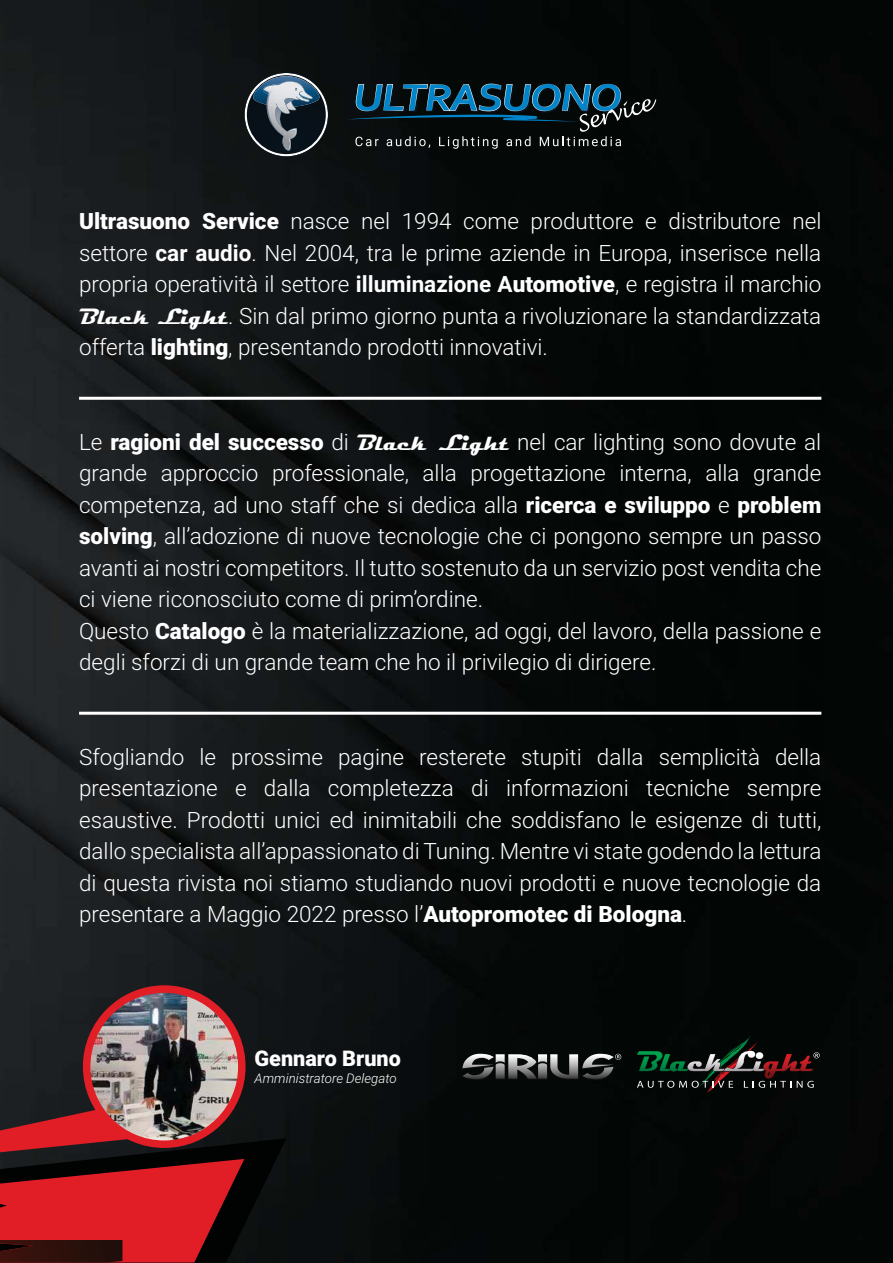
<style>
.page{position:relative;width:893px;height:1263px;background:#fff}
.page>*{position:absolute;margin:0;border:0;box-sizing:border-box;transform-origin:0 0}
.t1{font:300 22.5px/31.5px "Roboto";color:#fff;text-align:justify}
.t2{font:900 21.6px "Roboto";color:#fff}
.t3{font:italic 300 13.35px "Roboto";color:#fff}
.s1{font-weight:900}
.s2{font-weight:700}
.s3{font-family:"Magneto";font-weight:700}
</style>
<div class="page">
<img style="left:0;top:0;width:893px;height:1263px">
<img style="left:0;top:155px;width:1px;height:647px">
<img style="left:0;top:747px;width:1px;height:516px">
<svg style="left:0;top:744px;width:1px;height:174px"></svg>
<svg style="left:244px;top:73px;width:84px;height:84px;background:#424d56"></svg>
<svg style="left:346px;top:84px;width:310px;height:65px;background:#142d39"></svg>
<img style="left:87px;top:989px;width:155px;height:155px;border-radius:50%">
<div style="left:83px;top:985px;width:163px;height:163px;border:7px solid #e11e26;border-radius:50%"></div>
<svg style="left:637px;top:1036px;width:182px;height:58px;background:#1e211c"></svg>
<svg style="left:462px;top:1054px;width:160px;height:26px;background:#525453"></svg>
<hr style="left:79px;top:712px;width:742px;height:3px;background:#fff">
<hr style="left:79px;top:397px;width:742px;height:3px;background:#fff">
<svg style="left:0;top:1110px;width:286px;height:153px;background:#7c1c20"></svg>
<p class="t1" style="left:79px;top:207px;width:744px"><span class="s1">Ultrasuono Service</span> nasce nel 1994 come produttore e distributore nel settore <span class="s2">car audio</span>. Nel 2004, tra le prime aziende in Europa, inserisce nella propria operatività il settore <span class="s2">illuminazione A</span><span class="s1">utomotive</span>, e registra il marchio <span class="s3">Black Light</span>. Sin dal primo giorno punta a rivoluzionare la standardizzata offerta <span class="s1">lighting</span>, presentando prodotti innovativi.</p>
<p class="t1" style="left:79px;top:428px;width:744px;text-align:left">Le <span class="s1">ragioni del successo</span> di <span class="s3">Black Light</span> nel car lighting sono dovute al grande approccio professionale, alla progettazione interna, alla grande competenza, ad uno staff che si dedica alla <span class="s1">ricerca e sviluppo</span> e <span class="s1">problem solving</span>, all’adozione di nuove tecnologie che ci pongono sempre un passo avanti ai nostri competitors. Il tutto sostenuto da un servizio post vendita che ci viene riconosciuto come di prim’ordine.<br>Questo <span class="s1">Catalogo</span> è la materializzazione, ad oggi, del lavoro, della passione e degli sforzi di un grande team che ho il privilegio di dirigere.</p>
<p class="t1" style="left:79px;top:743px;width:744px">Sfogliando le prossime pagine resterete stupiti dalla semplicità della presentazione e dalla completezza di informazioni tecniche sempre esaustive. Prodotti unici ed inimitabili che soddisfano le esigenze di tutti, dallo specialista all’appassionato di Tuning. Mentre vi state godendo la lettura di questa rivista noi stiamo studiando nuovi prodotti e nuove tecnologie da presentare a Maggio 2022 presso l’<span class="s1">Autopromotec di Bologna</span>.</p>
<p class="t2" style="left:255px;top:1050px;width:148px">Gennaro Bruno</p>
<p class="t3" style="left:255px;top:1073px;width:144px">Amministratore Delegato</p>
</div>
